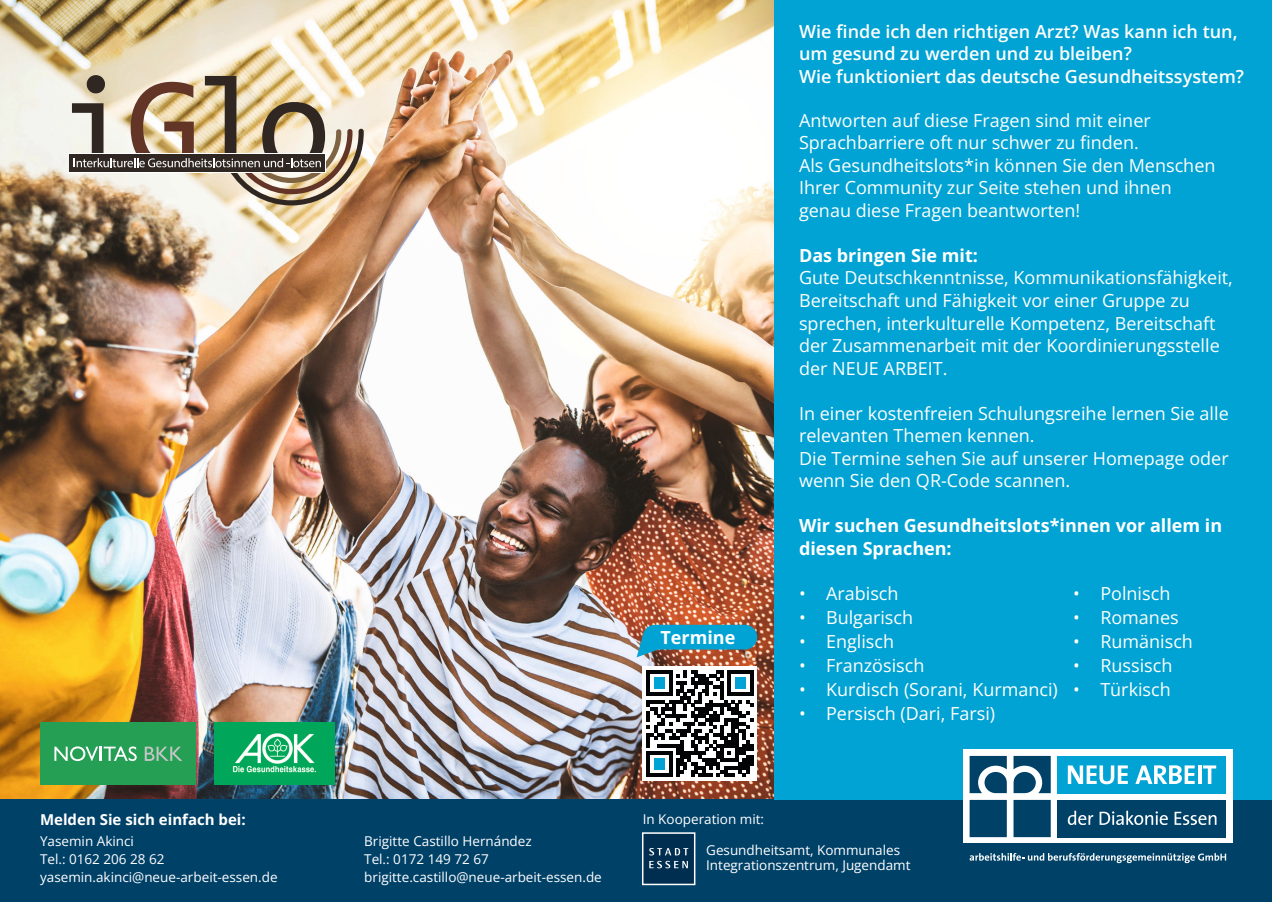
<style>
.page{position:relative;width:1272px;height:902px;background:#fff}
.page>*{position:absolute;margin:0;border:0;box-sizing:border-box;transform-origin:0 0}
.t1{font:136.5px "Consolas";color:#302722}
.t2{font:18px/22.5px "Open Sans";color:#fff}
.t3{font:600 18px/22.5px "Open Sans";color:#fff}
.t4{font:700 18px/22.5px "Open Sans";color:#fff}
.t5{font:700 15px "Open Sans";color:#fff}
.t6{font:13.5px/15px "Open Sans";color:#fff}
.s1{color:#623527}
</style>
<div class="page">
<img style="left:0;top:0;width:775px;height:799px">
<div style="left:0;top:799px;width:1271px;height:102px;background:#004168"></div>
<div style="left:775px;top:0;width:496px;height:799px;background:#00a3d3"></div>
<div style="left:962px;top:749px;width:270px;height:94px;background:#fff"></div>
<div style="left:1057px;top:799px;width:169px;height:38px;background:#004168"></div>
<div style="left:1057px;top:755px;width:169px;height:38px;background:#00a3d3"></div>
<svg style="left:969px;top:755px;width:81px;height:82px"></svg>
<svg style="left:1067px;top:765px;width:60px;height:19px"></svg>
<svg style="left:1135px;top:765px;width:59px;height:19px"></svg>
<svg style="left:1198px;top:765px;width:3px;height:18px"></svg>
<svg style="left:1203px;top:765px;width:13px;height:18px"></svg>
<svg style="left:1067px;top:810px;width:26px;height:14px"></svg>
<svg style="left:1099px;top:810px;width:68px;height:14px"></svg>
<svg style="left:1174px;top:811px;width:42px;height:13px"></svg>
<svg style="left:969px;top:853px;width:257px;height:10px"></svg>
<svg style="left:74px;top:129px;width:290px;height:76px"></svg>
<img style="left:215px;top:722px;width:120px;height:62px">
<div style="left:40px;top:722px;width:156px;height:62px;background:#259f54"></div>
<svg style="left:54px;top:746px;width:83px;height:15px"></svg>
<svg style="left:145px;top:746px;width:37px;height:14px"></svg>
<div style="left:642px;top:833px;width:52px;height:51px;background:#002e51"></div>
<svg style="left:649px;top:848px;width:39px;height:20px"></svg>
<div style="left:642px;top:832px;width:53px;height:53px;border:2px solid #fff"></div>
<div style="left:643px;top:666px;width:114px;height:114px;background:#fff"></div>
<svg style="left:646px;top:670px;width:107px;height:107px"></svg>
<div style="left:642px;top:624px;width:115px;height:25px;background:#00a3d3;border-radius:12px"></div>
<svg style="left:636px;top:634px;width:23px;height:23px"></svg>
<p class="t1" style="left:58px;top:32px;width:274px">i<span class="s1">G</span>lo</p>
<p class="t5" style="left:40px;top:809px;width:207px">Melden Sie sich einfach bei:</p>
<p class="t6" style="left:40px;top:833px;width:95px">Yasemin Akinci</p>
<p class="t6" style="left:364px;top:833px;width:169px">Brigitte Castillo Hernández</p>
<p class="t6" style="left:40px;top:851px;width:126px">Tel.: 0162 206 28 62</p>
<p class="t6" style="left:364px;top:851px;width:126px">Tel.: 0172 149 72 67</p>
<p class="t6" style="left:40px;top:869px;width:239px">yasemin.akinci@neue-arbeit-essen.de</p>
<p class="t6" style="left:364px;top:869px;width:239px">brigitte.castillo@neue-arbeit-essen.de</p>
<p class="t4" style="left:660px;top:625px;width:76px">Termine</p>
<p class="t3" style="left:799px;top:19px;width:440px">Wie finde ich den richtigen Arzt? Was kann ich tun, um gesund zu werden und zu bleiben?</p>
<p class="t3" style="left:799px;top:64px;width:446px">Wie funktioniert das deutsche Gesundheitssystem?</p>
<p class="t2" style="left:799px;top:109px;width:353px">Antworten auf diese Fragen sind mit einer<br>Sprachbarriere oft nur schwer zu finden.</p>
<p class="t2" style="left:799px;top:154px;width:418px">Als Gesundheitslots*in können Sie den Menschen<br>Ihrer Community zur Seite stehen und ihnen</p>
<p class="t2" style="left:799px;top:199px;width:282px">genau diese Fragen beantworten!</p>
<p class="t4" style="left:799px;top:244px;width:180px">Das bringen Sie mit:</p>
<p class="t2" style="left:799px;top:266px;width:435px">Gute Deutschkenntnisse, Kommunikationsfähigkeit, Bereitschaft und Fähigkeit vor einer Gruppe zu sprechen, interkulturelle Kompetenz, Bereitschaft der Zusammenarbeit mit der Koordinierungsstelle der NEUE ARBEIT.</p>
<p class="t2" style="left:799px;top:401px;width:431px">In einer kostenfreien Schulungsreihe lernen Sie alle relevanten Themen kennen.<br>Die Termine sehen Sie auf unserer Homepage oder wenn Sie den QR-Code scannen.</p>
<p class="t4" style="left:799px;top:514px;width:424px">Wir suchen Gesundheitslots*innen vor allem in diesen Sprachen:</p>
<p class="t2" style="left:799px;top:582px;width:101px">• Arabisch</p>
<p class="t2" style="left:799px;top:606px;width:116px">• Bulgarisch</p>
<p class="t2" style="left:799px;top:630px;width:97px">• Englisch</p>
<p class="t2" style="left:799px;top:654px;width:127px">• Französisch</p>
<p class="t2" style="left:799px;top:678px;width:260px">• Kurdisch (Sorani, Kurmanci)</p>
<p class="t2" style="left:799px;top:702px;width:198px">• Persisch (Dari, Farsi)</p>
<p class="t2" style="left:1073px;top:582px;width:99px">• Polnisch</p>
<p class="t2" style="left:1073px;top:606px;width:107px">• Romanes</p>
<p class="t2" style="left:1073px;top:630px;width:121px">• Rumänisch</p>
<p class="t2" style="left:1073px;top:654px;width:101px">• Russisch</p>
<p class="t2" style="left:1073px;top:678px;width:99px">• Türkisch</p>
<p class="t6" style="left:642px;top:810px;width:123px">In Kooperation mit:</p>
<p class="t6" style="left:706px;top:842px;width:206px">Gesundheitsamt, Kommunales<br>Integrationszentrum, Jugendamt</p>
</div>
